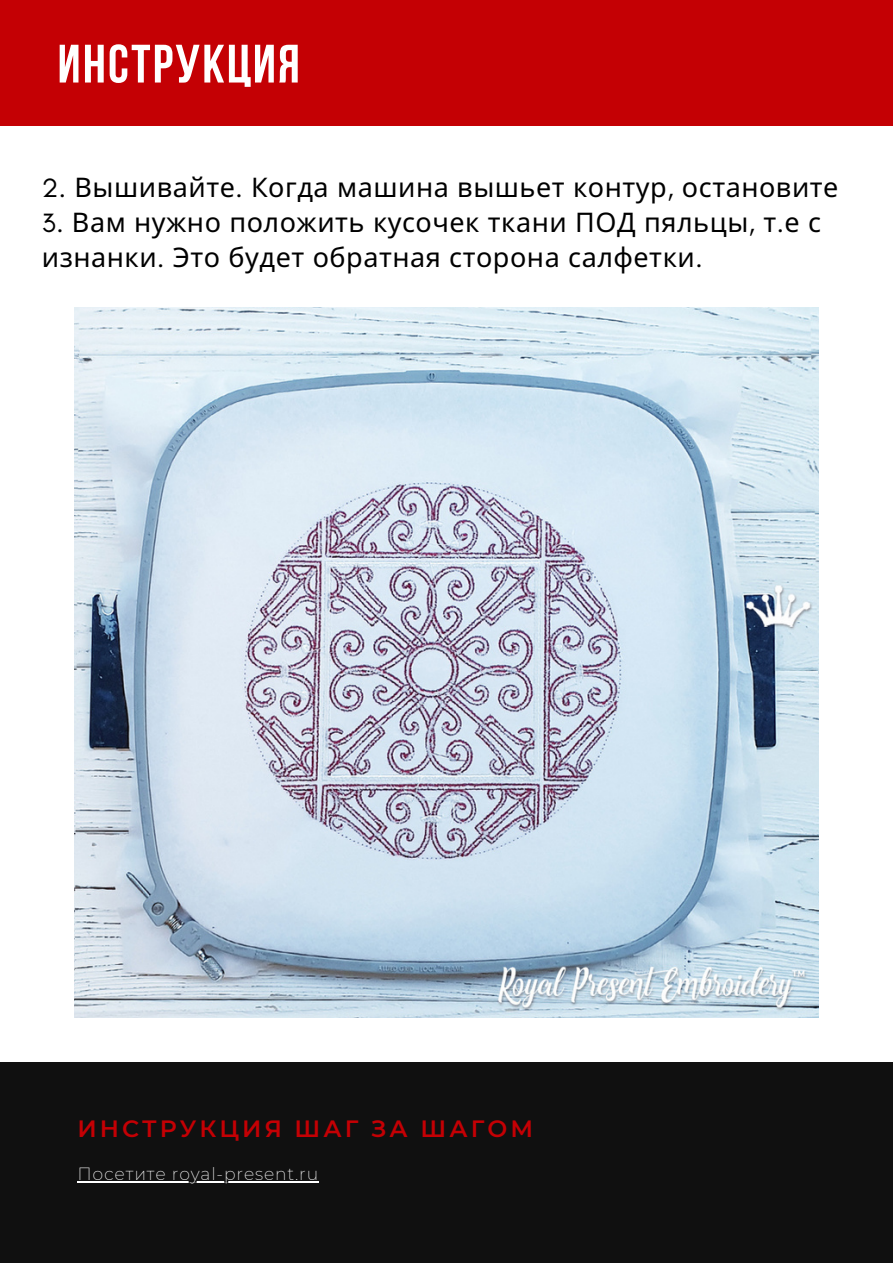
<style>
.page{position:relative;width:893px;height:1264px;background:#fff}
.page>*{position:absolute;margin:0;border:0;box-sizing:border-box;transform-origin:0 0}
.t1{font:54px "Bebas Neue Cyrillic";letter-spacing:.04em;color:#fff}
.t2{font:27px/34.8px "Noto Sans";letter-spacing:.02em;color:#000}
.t3{font:600 23.55px "Montserrat";letter-spacing:.13em;color:#c40004}
.t4{font:200 17.25px "Montserrat";letter-spacing:.05em;color:#fff}
.s1{font-family:"Glacial Indifference"}
</style>
<div class="page">
<div style="left:0;top:1062px;width:892px;height:200px;background:#101010"></div>
<hr style="left:77px;top:1180px;width:242px;height:2px;background:#fff">
<div style="left:0;top:0;width:892px;height:125px;background:#c40004"></div>
<img style="left:75px;top:308px;width:743px;height:709px">
<p class="t1" style="left:57px;top:42px;width:244px">ИНСТРУКЦИЯ</p>
<p class="t2" style="left:42px;top:169px;width:798px"><span class="s1">2.</span> Вышивайте<span class="s1">.</span> Когда машина вышьет контур<span class="s1">,</span> остановите</p>
<p class="t2" style="left:42px;top:204px;width:780px"><span class="s1">3.</span> Вам нужно положить кусочек ткани ПОД пяльцы<span class="s1">,</span> т<span class="s1">.</span>е с изнанки<span class="s1">.</span> Это будет обратная сторона салфетки<span class="s1">.</span></p>
<p class="t3" style="left:77px;top:1114px;width:457px">ИНСТРУКЦИЯ ШАГ ЗА ШАГОМ</p>
<p class="t4" style="left:77px;top:1162px;width:242px">Посетите royal-present.ru</p>
</div>
